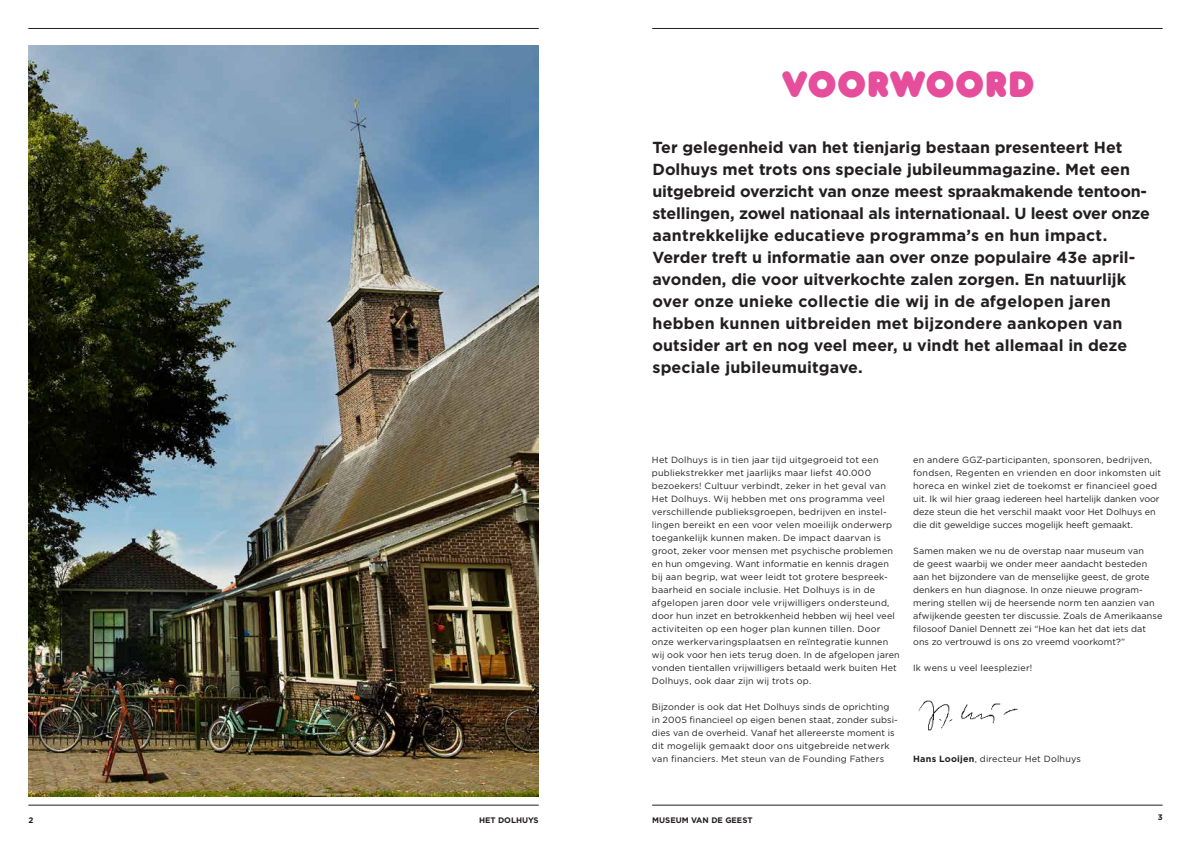
<style>
.page{position:relative;width:1191px;height:842px;background:#fff}
.page>*{position:absolute;margin:0;border:0;box-sizing:border-box;transform-origin:0 0}
.t1{font:38px "Frankfurter Plain";letter-spacing:.01em;color:#e64d9b}
.t2{font:700 16px/22px "Gotham";color:#231f20}
.t3{font:9px/13px "Gotham";letter-spacing:.015em;color:#231f20}
.t4{font:700 8px "Gotham";color:#231f20}
.s1{font-weight:700}
</style>
<div class="page">
<hr style="left:28px;top:805px;width:511px;height:1px;background:#231f20">
<hr style="left:28px;top:28px;width:511px;height:1px;background:#231f20">
<hr style="left:652px;top:805px;width:510px;height:1px;background:#231f20">
<hr style="left:652px;top:28px;width:510px;height:1px;background:#231f20">
<img style="left:28px;top:45px;width:511px;height:752px">
<img style="left:918px;top:700px;width:100px;height:31px">
<h1 class="t1" style="left:782px;top:62px;width:254px">VOORWOORD</h1>
<p class="t2" style="left:652px;top:136px;width:499px">Ter gelegenheid van het tienjarig bestaan presenteert Het Dolhuys met trots ons speciale jubileummagazine. Met een uitgebreid overzicht van onze meest spraakmakende tentoon&shy;stellingen, zowel nationaal als internationaal. U leest over onze aantrekkelijke educatieve programma’s en hun impact.<br>Verder treft u informatie aan over onze populaire 43e april&shy;avonden, die voor uitverkochte zalen zorgen. En natuurlijk over onze unieke collectie die wij in de afgelopen jaren hebben kunnen uitbreiden met bijzondere aankopen van outsider art en nog veel meer, u vindt het allemaal in deze speciale jubileumuitgave.</p>
<p class="t3" style="left:652px;top:454px;width:249px">Het Dolhuys is in tien jaar tijd uitgegroeid tot een publiekstrekker met jaarlijks maar liefst 40.000 bezoekers! Cultuur verbindt, zeker in het geval van Het Dolhuys. Wij hebben met ons programma veel verschillende publieksgroepen, bedrijven en instel&shy;lingen bereikt en een voor velen moeilijk onderwerp toegankelijk kunnen maken. De impact daarvan is groot, zeker voor mensen met psychische problemen en hun omgeving. Want informatie en kennis dragen bij aan begrip, wat weer leidt tot grotere bespreek&shy;baarheid en sociale inclusie. Het Dolhuys is in de afgelopen jaren door vele vrijwilligers ondersteund, door hun inzet en betrokkenheid hebben wij heel veel activiteiten op een hoger plan kunnen tillen. Door onze werkervaringsplaatsen en reïntegratie kunnen wij ook voor hen iets terug doen. In de afgelopen jaren vonden tientallen vrijwilligers betaald werk buiten Het Dolhuys, ook daar zijn wij trots op.</p>
<p class="t3" style="left:652px;top:700px;width:247px">Bijzonder is ook dat Het Dolhuys sinds de oprichting in 2005 financieel op eigen benen staat, zonder subsi&shy;dies van de overheid. Vanaf het allereerste moment is dit mogelijk gemaakt door ons uitgebreide netwerk van financiers. Met steun van de Founding Fathers</p>
<p class="t3" style="left:913px;top:453px;width:250px">en andere GGZ-participanten, sponsoren, bedrijven, fondsen, Regenten en vrienden en door inkomsten uit horeca en winkel ziet de toekomst er financieel goed uit. Ik wil hier graag iedereen heel hartelijk danken voor deze steun die het verschil maakt voor Het Dolhuys en die dit geweldige succes mogelijk heeft gemaakt.</p>
<p class="t3" style="left:913px;top:544px;width:251px">Samen maken we nu de overstap naar museum van<br>de geest waarbij we onder meer aandacht besteden aan het bijzondere van de menselijke geest, de grote denkers en hun diagnose. In onze nieuwe program&shy;mering stellen wij de heersende norm ten aanzien van afwijkende geesten ter discussie. Zoals de Amerikaanse filosoof Daniel Dennett zei “Hoe kan het dat iets dat ons zo vertrouwd is ons zo vreemd voorkomt?”</p>
<p class="t3" style="left:913px;top:661px;width:121px">Ik wens u veel leesplezier!</p>
<p class="t3" style="left:913px;top:752px;width:169px"><span class="s1">Hans Looijen</span>, directeur Het Dolhuys</p>
<p class="t4" style="left:28px;top:815px;width:6px">2</p>
<p class="t4" style="left:479px;top:815px;width:61px">het dolhuys</p>
<p class="t4" style="left:652px;top:815px;width:102px">museum van de geest</p>
<p class="t4" style="left:1157px;top:812px;width:6px">3</p>
</div>
